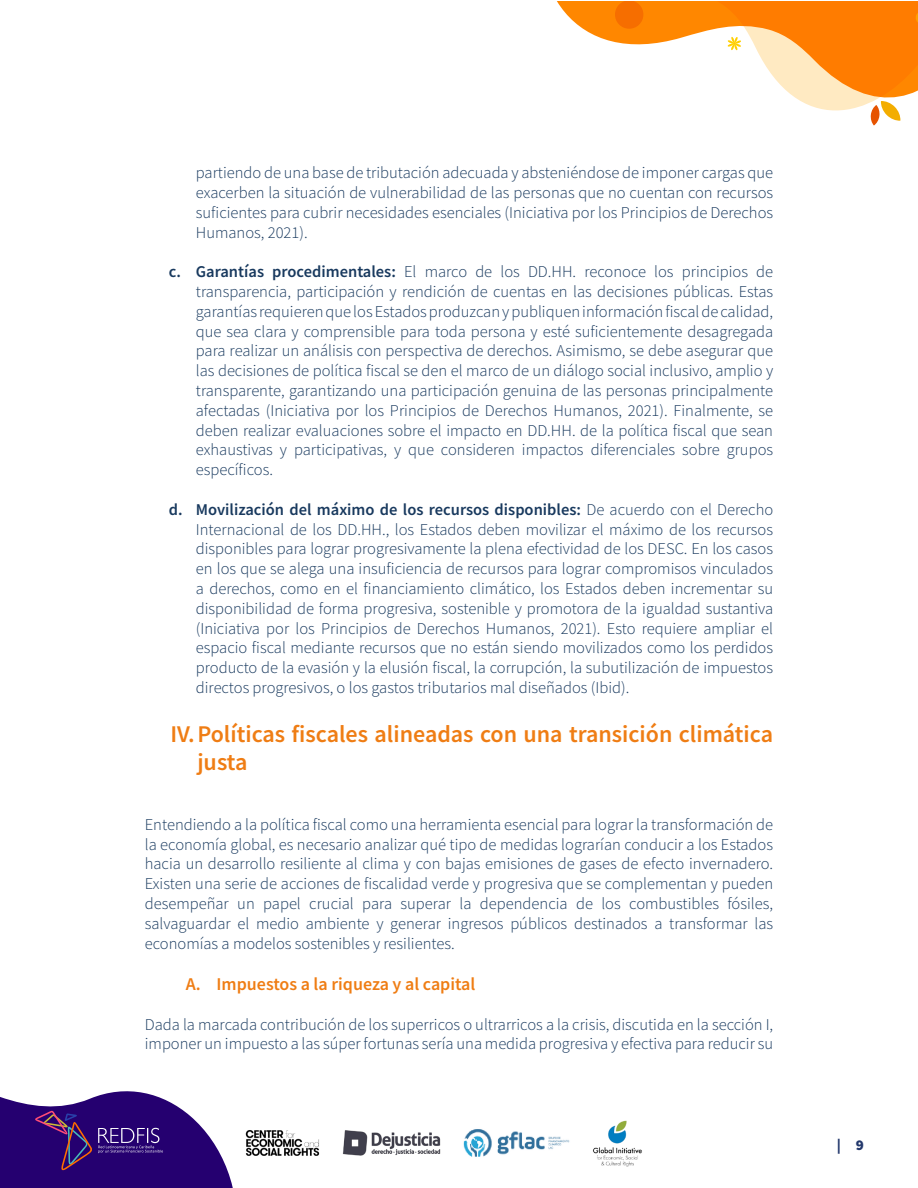
<style>
.page{position:relative;width:918px;height:1188px;background:#fff}
.page>*{position:absolute;margin:0;border:0;box-sizing:border-box;transform-origin:0 0}
.t1{font:600 24px/28.8px "Source Sans Pro";color:#ef7d14}
.t2{font:600 18px "Source Sans Pro";color:#ef7d14}
.t3{font:300 16.5px/19.8px "Source Sans Pro";color:#18395e;text-align:justify}
.t4{font:900 15px "Source Sans Pro";color:#23386c}
.s1{font-weight:600}
</style>
<div class="page">
<svg style="left:557px;top:1px;width:285px;height:110px"></svg>
<svg style="left:615px;top:1px;width:28px;height:28px"></svg>
<svg style="left:717px;top:25px;width:201px;height:85px"></svg>
<svg style="left:717px;top:1px;width:201px;height:24px;background:#ff7c00"></svg>
<svg style="left:870px;top:101px;width:31px;height:25px"></svg>
<svg style="left:727px;top:37px;width:14px;height:14px"></svg>
<svg style="left:0;top:1091px;width:233px;height:97px"></svg>
<img style="left:342px;top:1130px;width:99px;height:26px">
<img style="left:593px;top:1120px;width:49px;height:47px">
<img style="left:245px;top:1130px;width:75px;height:26px">
<img style="left:463px;top:1129px;width:107px;height:28px">
<p class="t3" style="left:196px;top:163px;width:579px">partiendo de una base de tributación adecuada y absteniéndose de imponer cargas que exacerben la situación de vulnerabilidad de las personas que no cuentan con recursos suficientes para cubrir necesidades esenciales (Iniciativa por los Principios de Derechos Humanos, 2021).</p>
<p class="t3" style="left:196px;top:262px;width:579px;text-indent:-27px"><span class="s1">c. Garantías procedimentales:</span> El marco de los DD.HH. reconoce los principios de transparencia, participación y rendición de cuentas en las decisiones públicas. Estas garantías requieren que los Estados produzcan y publiquen información fiscal de calidad, que sea clara y comprensible para toda persona y esté suficientemente desagregada para realizar un análisis con perspectiva de derechos. Asimismo, se debe asegurar que las decisiones de política fiscal se den el marco de un diálogo social inclusivo, amplio y transparente, garantizando una participación genuina de las personas principalmente afectadas (Iniciativa por los Principios de Derechos Humanos, 2021). Finalmente, se deben realizar evaluaciones sobre el impacto en DD.HH. de la política fiscal que sean exhaustivas y participativas, y que consideren impactos diferenciales sobre grupos específicos.</p>
<p class="t3" style="left:196px;top:499px;width:579px;text-indent:-27px"><span class="s1">d. Movilización del máximo de los recursos disponibles:</span> De acuerdo con el Derecho Internacional de los DD.HH., los Estados deben movilizar el máximo de los recursos disponibles para lograr progresivamente la plena efectividad de los DESC. En los casos en los que se alega una insuficiencia de recursos para lograr compromisos vinculados a derechos, como en el financiamiento climático, los Estados deben incrementar su disponibilidad de forma progresiva, sostenible y promotora de la igualdad sustantiva (Iniciativa por los Principios de Derechos Humanos, 2021). Esto requiere ampliar el espacio fiscal mediante recursos que no están siendo movilizados como los perdidos producto de la evasión y la elusión fiscal, la corrupción, la subutilización de impuestos directos progresivos, o los gastos tributarios mal diseñados (Ibid).</p>
<h1 class="t1" style="left:197px;top:719px;width:577px;text-indent:-27px">IV.Políticas fiscales alineadas con una transición climática justa</h1>
<p class="t3" style="left:145px;top:814px;width:630px">Entendiendo a la política fiscal como una herramienta esencial para lograr la transformación de la economía global, es necesario analizar qué tipo de medidas lograrían conducir a los Estados hacia un desarrollo resiliente al clima y con bajas emisiones de gases de efecto invernadero.<br>Existen una serie de acciones de fiscalidad verde y progresiva que se complementan y pueden desempeñar un papel crucial para superar la dependencia de los combustibles fósiles, salvaguardar el medio ambiente y generar ingresos públicos destinados a transformar las economías a modelos sostenibles y resilientes.</p>
<p class="t2" style="left:186px;top:972px;width:291px">A. Impuestos a la riqueza y al capital</p>
<p class="t3" style="left:145px;top:1014px;width:630px">Dada la marcada contribución de los superricos o ultrarricos a la crisis, discutida en la sección I, imponer un impuesto a las súper fortunas sería una medida progresiva y efectiva para reducir su</p>
<p class="t4" style="left:837px;top:1135px;width:29px">| 9</p>
</div>
